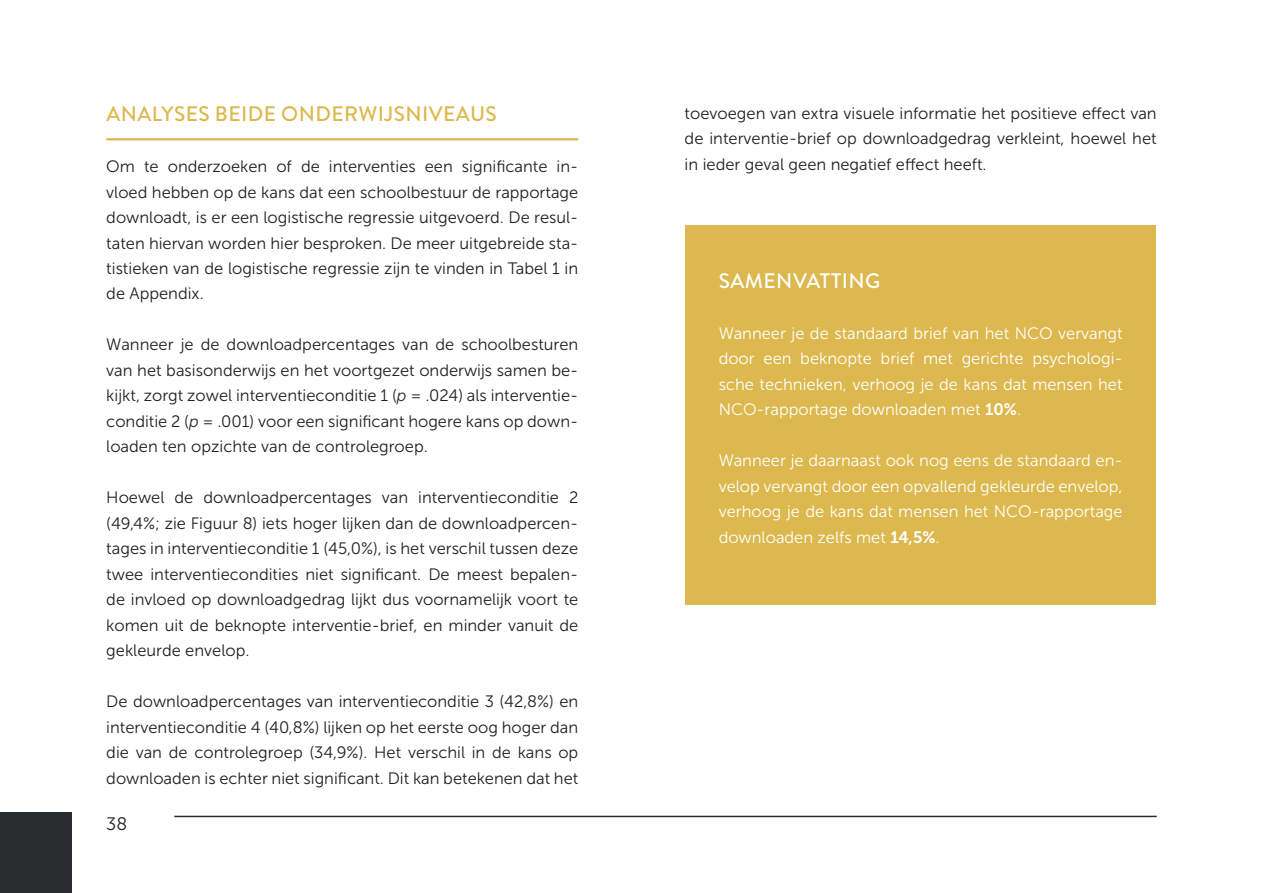
<style>
.page{position:relative;width:1263px;height:893px;background:#fff}
.page>*{position:absolute;margin:0;border:0;box-sizing:border-box;transform-origin:0 0}
.t1{font:500 21px "Brandon Grotesque";letter-spacing:.02em;color:#dcb84e}
.t2{font:500 21px "Brandon Grotesque";letter-spacing:.02em;color:#fff}
.t3{font:18px "Museo Sans 300";color:#231f20}
.t4{font:16.5px/25.5px "Museo Sans 300";color:#231f20;text-align:justify}
.t5{font:16.5px/25.5px "Museo Sans 300";color:#fff;text-align:justify}
.s1{font-style:italic;color:#292d2f}
.s2{font-family:"Museo Sans 700"}
</style>
<div class="page">
<hr style="left:174px;top:816px;width:983px;height:1px;background:#292d2f">
<div style="left:0;top:812px;width:71px;height:81px;background:#292d2f"></div>
<div style="left:685px;top:225px;width:471px;height:380px;background:#dcb84e"></div>
<hr style="left:106px;top:138px;width:472px;height:2px;background:#dbb84e">
<p class="t1" style="left:106px;top:99px;width:392px">ANALYSES BEIDE ONDERWIJSNIVEAUS</p>
<p class="t4" style="left:106px;top:154px;width:474px">Om te onderzoeken of de interventies een significante in&shy;vloed hebben op de kans dat een schoolbestuur de rapportage downloadt, is er een logistische regressie uitgevoerd. De resul&shy;taten hiervan worden hier besproken. De meer uitgebreide sta&shy;tistieken van de logistische regressie zijn te vinden in Tabel 1 in de Appendix.</p>
<p class="t4" style="left:106px;top:332px;width:473px">Wanneer je de downloadpercentages van de schoolbesturen van het basisonderwijs en het voortgezet onderwijs samen be&shy;kijkt, zorgt zowel interventieconditie 1 (<span class="s1">p</span> = .024) als interventie&shy;conditie 2 (<span class="s1">p</span> = .001) voor een significant hogere kans op down&shy;loaden ten opzichte van de controlegroep.</p>
<p class="t4" style="left:106px;top:485px;width:473px">Hoewel de downloadpercentages van interventieconditie 2 (49,4%; zie Figuur 8) iets hoger lijken dan de downloadpercen&shy;tages in interventieconditie 1 (45,0%), is het verschil tussen deze twee interventiecondities niet significant. De meest bepalen&shy;de invloed op downloadgedrag lijkt dus voornamelijk voort te komen uit de beknopte interventie-brief, en minder vanuit de gekleurde envelop.</p>
<p class="t4" style="left:106px;top:689px;width:474px">De downloadpercentages van interventieconditie 3 (42,8%) en interventieconditie 4 (40,8%) lijken op het eerste oog hoger dan die van de controlegroep (34,9%). Het verschil in de kans op downloaden is echter niet significant. Dit kan betekenen dat het</p>
<p class="t3" style="left:106px;top:814px;width:22px">38</p>
<p class="t4" style="left:685px;top:100px;width:473px">toevoegen van extra visuele informatie het positieve effect van de interventie-brief op downloadgedrag verkleint, hoewel het in ieder geval geen negatief effect heeft.</p>
<p class="t2" style="left:719px;top:266px;width:163px">SAMENVATTING</p>
<p class="t5" style="left:719px;top:320px;width:405px">Wanneer je de standaard brief van het NCO vervangt door een beknopte brief met gerichte psychologi&shy;sche technieken, verhoog je de kans dat mensen het NCO-rapportage downloaden met <span class="s2">10%</span>.</p>
<p class="t5" style="left:719px;top:448px;width:405px">Wanneer je daarnaast ook nog eens de standaard en&shy;velop vervangt door een opvallend gekleurde envelop, verhoog je de kans dat mensen het NCO-rapportage downloaden zelfs met <span class="s2">14,5%</span>.</p>
</div>
